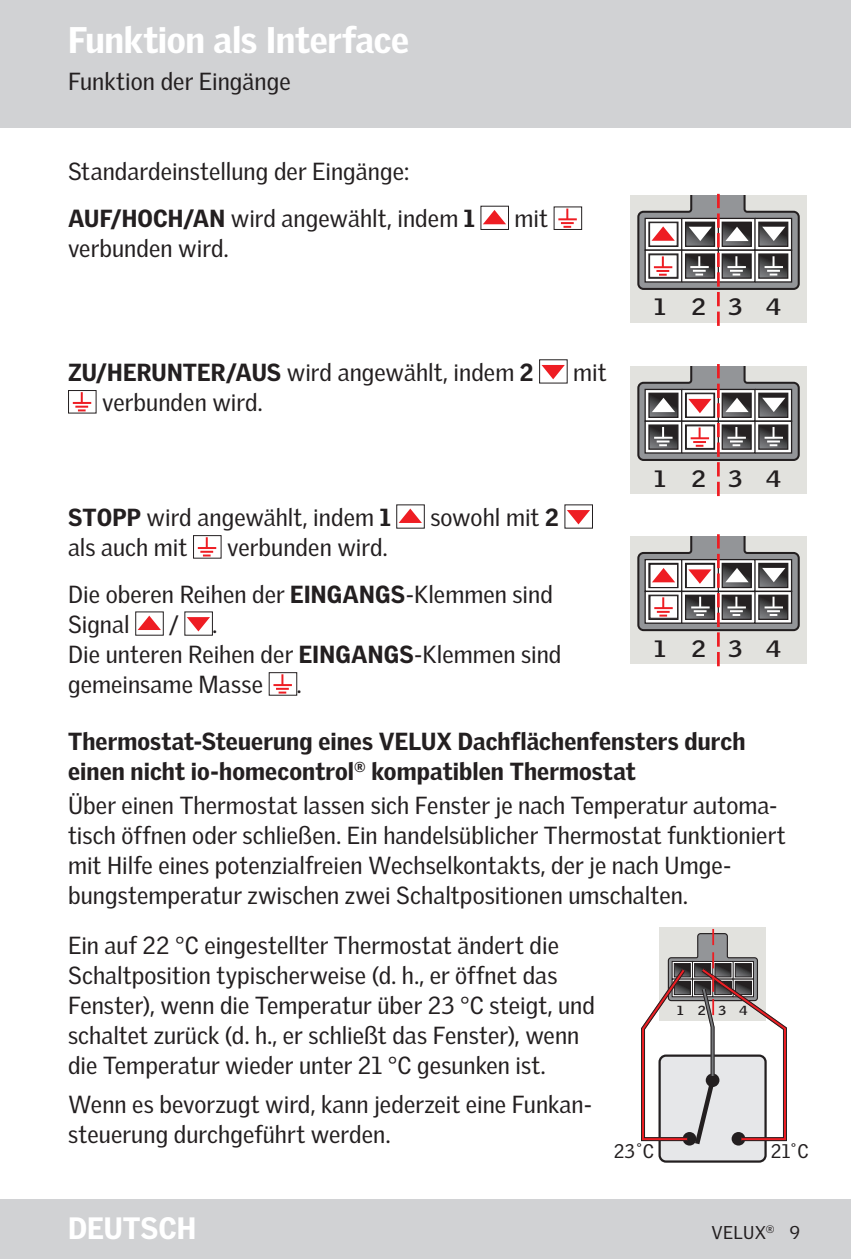
<style>
.page{position:relative;width:851px;height:1259px;background:#fff}
.page>*{position:absolute;margin:0;border:0;box-sizing:border-box;transform-origin:0 0}
.t1{font:900 36px "Velux Gothic";letter-spacing:-.01em;color:#fff}
.t2{font:900 30px "Velux Gothic";color:#fff}
.t3{font:24px/30px "Velux Gothic";letter-spacing:.005em;color:#231f20}
.t4{font:900 24px/30px "Velux Gothic";letter-spacing:.005em;color:#231f20}
.t5{font:700 23.1px "Velux Gothic";letter-spacing:.885em;color:#231f20;scale:1.12 1}
.t6{font:19.2px "Velux Gothic";color:#231f20}
.t7{font:18px "Velux Gothic";letter-spacing:.02em;color:#231f20}
.t8{font:700 12.9px "Velux Gothic";letter-spacing:.85em;color:#231f20;scale:1.12 1}
.s1{font-weight:900}
</style>
<div class="page">
<div style="left:0;top:0;width:850px;height:128px;background:#d1d2d4"></div>
<div style="left:0;top:1199px;width:850px;height:60px;background:#d1d2d4"></div>
<div style="left:659px;top:927px;width:106px;height:93px;background:#e2e2de"></div>
<div style="left:659px;top:1055px;width:106px;height:106px;background:#e6e7e9;border-radius:6px"></div>
<div style="left:658px;top:1054px;width:108px;height:108px;border:2px solid #231f20;border-radius:6px"></div>
<svg style="left:641px;top:929px;width:146px;height:220px"></svg>
<div style="left:630px;top:536px;width:176px;height:128px;background:#e2e2de"></div>
<svg style="left:637px;top:534px;width:163px;height:132px"></svg>
<div style="left:630px;top:366px;width:176px;height:128px;background:#e2e2de"></div>
<svg style="left:637px;top:364px;width:163px;height:132px"></svg>
<div style="left:630px;top:195px;width:176px;height:128px;background:#e2e2de"></div>
<svg style="left:637px;top:194px;width:163px;height:132px"></svg>
<div style="left:480px;top:206px;width:29px;height:24px;background:#fff;border:1px solid #231f20"></div>
<svg style="left:483px;top:210px;width:23px;height:14px"></svg>
<div style="left:553px;top:206px;width:29px;height:24px;background:#fff;border:1px solid #231f20"></div>
<svg style="left:558px;top:208px;width:18px;height:20px"></svg>
<div style="left:539px;top:359px;width:28px;height:24px;background:linear-gradient(to right,#fff,#fff)"></div>
<svg style="left:541px;top:365px;width:23px;height:14px"></svg>
<div style="left:68px;top:390px;width:28px;height:23px;background:#fff;border:1px solid #231f20"></div>
<svg style="left:73px;top:392px;width:18px;height:19px"></svg>
<div style="left:396px;top:504px;width:28px;height:24px;background:linear-gradient(to right,#fff,#fff)"></div>
<svg style="left:398px;top:508px;width:24px;height:15px"></svg>
<div style="left:564px;top:504px;width:29px;height:24px;background:linear-gradient(to bottom,#fff,#fffefe)"></div>
<svg style="left:567px;top:510px;width:23px;height:14px"></svg>
<div style="left:193px;top:535px;width:28px;height:23px;background:#fff;border:1px solid #231f20"></div>
<svg style="left:198px;top:537px;width:18px;height:19px"></svg>
<div style="left:135px;top:611px;width:29px;height:24px;background:#fff;border:1px solid #231f20"></div>
<svg style="left:138px;top:615px;width:23px;height:15px"></svg>
<div style="left:184px;top:611px;width:29px;height:24px;background:linear-gradient(to bottom,#fffeff,#fffefe)"></div>
<svg style="left:187px;top:617px;width:23px;height:14px"></svg>
<div style="left:269px;top:672px;width:28px;height:23px;background:#fff;border:1px solid #231f20"></div>
<svg style="left:273px;top:674px;width:19px;height:19px"></svg>
<h1 class="t1" style="left:68px;top:12px;width:342px">Funktion als Interface</h1>
<p class="t3" style="left:68px;top:64px;width:224px">Funktion der Eingänge</p>
<p class="t3" style="left:68px;top:145px;width:408px;line-height:47.1px">Standardeinstellung der Eingänge:<br><span class="s1">AUF/HOCH/AN</span> wird angewählt, indem <span class="s1">1</span></p>
<p class="t3" style="left:68px;top:231px;width:162px">verbunden wird.</p>
<p class="t3" style="left:514px;top:201px;width:35px">mit</p>
<p class="t3" style="left:68px;top:355px;width:467px"><span class="s1">ZU/HERUNTER/AUS</span> wird angewählt, indem <span class="s1">2</span></p>
<p class="t3" style="left:573px;top:355px;width:35px">mit</p>
<p class="t3" style="left:102px;top:385px;width:162px">verbunden wird.</p>
<p class="t5" style="left:654px;top:293px;width:115px">1234</p>
<p class="t5" style="left:654px;top:464px;width:115px">1234</p>
<p class="t3" style="left:68px;top:500px;width:324px"><span class="s1">STOPP</span> wird angewählt, indem <span class="s1">1</span></p>
<p class="t3" style="left:430px;top:500px;width:130px">sowohl mit <span class="s1">2</span></p>
<p class="t3" style="left:68px;top:530px;width:121px">als auch mit</p>
<p class="t3" style="left:68px;top:521px;width:486px;line-height:47.1px;text-align:center">verbunden wird.<br>Die oberen Reihen der <span class="s1">EINGANGS</span>-Klemmen sind</p>
<p class="t3" style="left:68px;top:607px;width:63px">Signal</p>
<p class="t3" style="left:169px;top:607px;width:11px">/</p>
<p class="t3" style="left:68px;top:607px;width:495px;text-indent:144px">.<br>Die unteren Reihen der <span class="s1">EINGANGS</span>-Klemmen sind gemeinsame Masse</p>
<p class="t5" style="left:425px;top:634px;width:147px">ABCDE</p>
<p class="t5" style="left:654px;top:634px;width:115px">1234</p>
<p class="t3" style="left:297px;top:667px;width:6px">.</p>
<p class="t4" style="left:68px;top:724px;width:678px">Thermostat-Steuerung eines VELUX Dachflächenfensters durch einen nicht io-homecontrol<sup>®</sup> kompatiblen Thermostat</p>
<p class="t3" style="left:68px;top:788px;width:719px">Über einen Thermostat lassen sich Fenster je nach Temperatur automa&shy;tisch öffnen oder schließen. Ein handelsüblicher Thermostat funktioniert mit Hilfe eines potenzialfreien Wechselkontakts, der je nach Umge&shy;bungstemperatur zwischen zwei Schaltpositionen umschalten.</p>
<p class="t3" style="left:68px;top:928px;width:528px">Ein auf 22 °C eingestellter Thermostat ändert die Schaltposition typischerweise (d. h., er öffnet das Fenster), wenn die Temperatur über 23 °C steigt, und schaltet zurück (d. h., er schließt das Fenster), wenn die Temperatur wieder unter 21 °C gesunken ist.</p>
<p class="t3" style="left:68px;top:1086px;width:525px">Wenn es bevorzugt wird, kann jederzeit eine Funkan&shy;steuerung durchgeführt werden.</p>
<p class="t8" style="left:550px;top:1003px;width:82px">ABCDE</p>
<p class="t8" style="left:677px;top:1003px;width:64px">1234</p>
<p class="t6" style="left:613px;top:1136px;width:42px">23˚C</p>
<p class="t6" style="left:770px;top:1136px;width:39px">21˚C</p>
<p class="t2" style="left:68px;top:1205px;width:130px">DEUTSCH</p>
<p class="t7" style="left:711px;top:1218px;width:90px">VELUX<sup>®</sup> 9</p>
</div>
